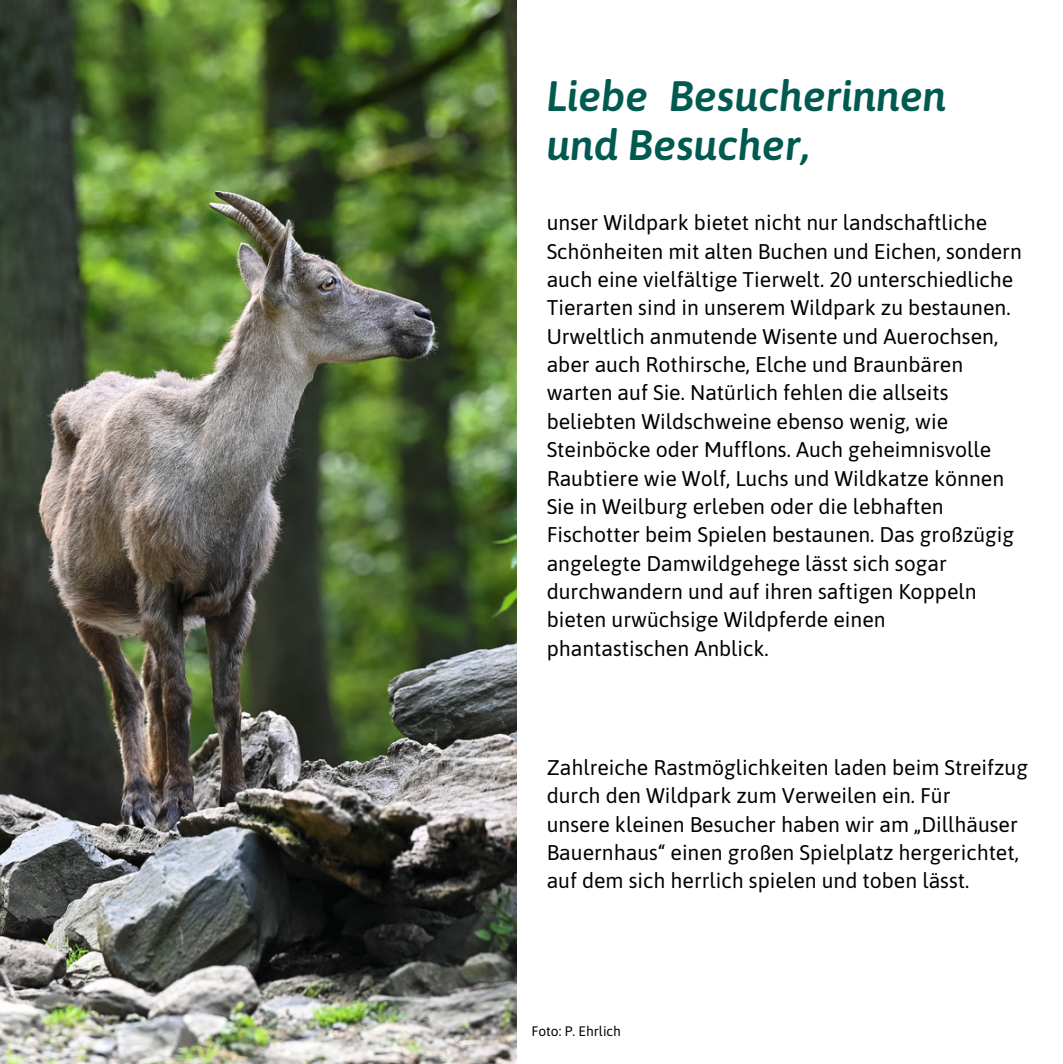
<style>
.page{position:relative;width:1063px;height:1064px;background:#fff}
.page>*{position:absolute;margin:0;border:0;box-sizing:border-box;transform-origin:0 0}
.t1{font:italic 600 42.5px/48.8px "Asap";color:#005a4f}
.t2{font:21.25px/28.2px "Asap";color:#000}
.t3{font:13.75px "Asap";color:#000}
</style>
<div class="page">
<img style="left:0;top:0;width:516px;height:1062px">
<p class="t1" style="left:546px;top:71px;width:401px">Liebe Besucherinnen und Besucher,</p>
<p class="t2" style="left:546px;top:208px;width:477px">unser Wildpark bietet nicht nur landschaftliche<br>Schönheiten mit alten Buchen und Eichen, sondern</p>
<p class="t2" style="left:546px;top:265px;width:468px">auch eine vielfältige Tierwelt. 20 unterschiedliche<br>Tierarten sind in unserem Wildpark zu bestaunen.</p>
<p class="t2" style="left:546px;top:322px;width:453px">Urweltlich anmutende Wisente und Auerochsen, aber auch Rothirsche, Elche und Braunbären</p>
<p class="t2" style="left:546px;top:378px;width:469px">warten auf Sie. Natürlich fehlen die allseits beliebten Wildschweine ebenso wenig, wie Steinböcke oder Mufflons. Auch geheimnisvolle Raubtiere wie Wolf, Luchs und Wildkatze können Sie in Weilburg erleben oder die lebhaften Fischotter beim Spielen bestaunen. Das großzügig angelegte Damwildgehege lässt sich sogar durchwandern und auf ihren saftigen Koppeln bieten urwüchsige Wildpferde einen phantastischen Anblick.</p>
<p class="t2" style="left:546px;top:753px;width:483px">Zahlreiche Rastmöglichkeiten laden beim Streifzug durch den Wildpark zum Verweilen ein. Für</p>
<p class="t2" style="left:546px;top:809px;width:474px">unsere kleinen Besucher haben wir am „Dillhäuser<br>Bauernhaus“ einen großen Spielplatz hergerichtet,</p>
<p class="t2" style="left:546px;top:866px;width:424px">auf dem sich herrlich spielen und toben lässt.</p>
<p class="t3" style="left:531px;top:1023px;width:91px">Foto: P. Ehrlich</p>
</div>
